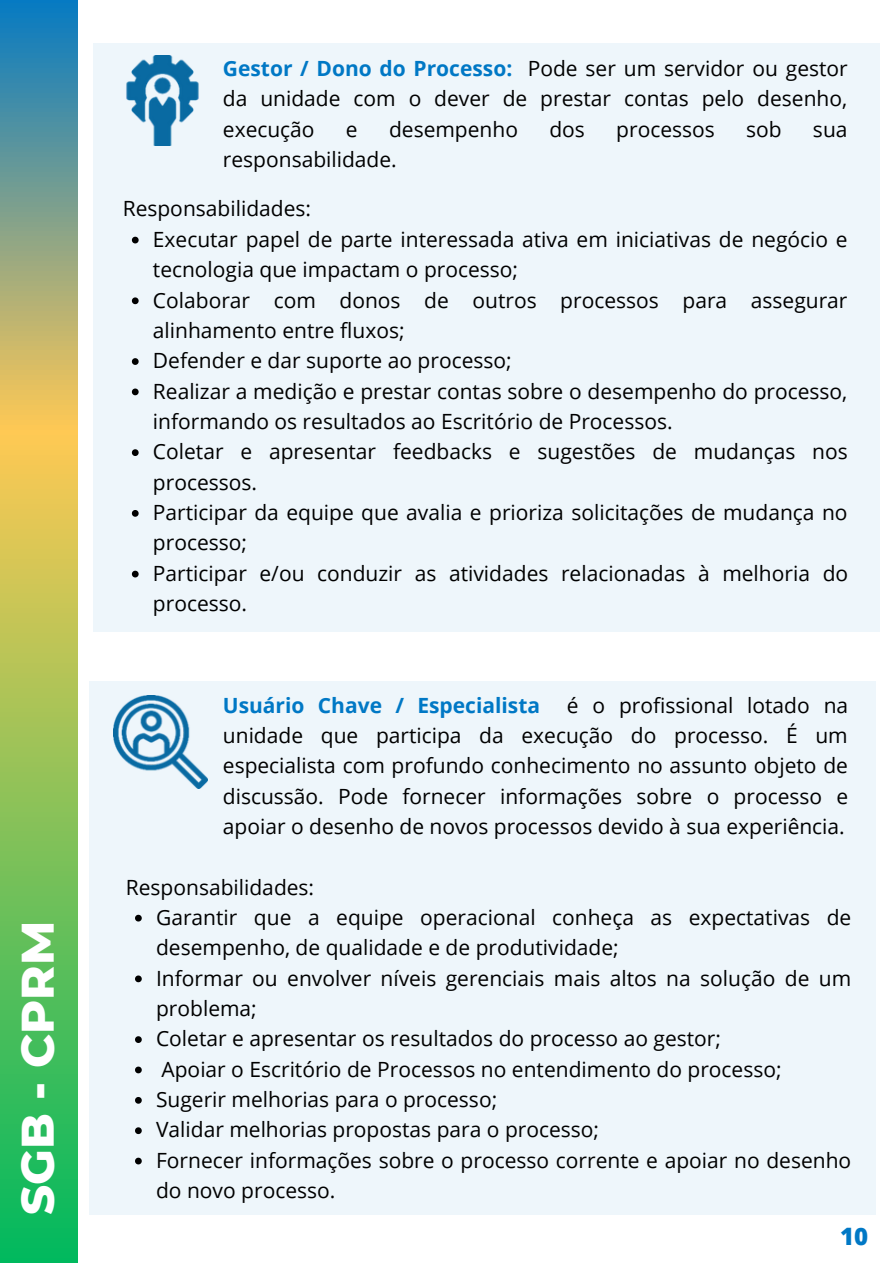
<style>
.page{position:relative;width:893px;height:1264px;background:#fff}
.page>*{position:absolute;margin:0;border:0;box-sizing:border-box;transform-origin:0 0}
.t1{font:800 46.5px "Montserrat";color:#fff}
.t2{font:800 24px "Open Sans";color:#0078c5}
.t3{font:21px/30.3px "Open Sans";color:#000;text-align:justify}
.t4{font:700 21px "Open Sans";color:#0078c5}
.s1{font-weight:700;color:#0078c5}
</style>
<div class="page">
<svg style="left:0;top:0;width:78px;height:1262px;background:#80b66a"></svg>
<div style="left:93px;top:43px;width:786px;height:588px;background:#eef6fb"></div>
<img style="left:126px;top:56px;width:73px;height:90px">
<div style="left:89px;top:681px;width:786px;height:533px;background:#eef6fb"></div>
<img style="left:114px;top:695px;width:93px;height:93px">
<svg style="left:132px;top:237px;width:7px;height:6px"></svg>
<svg style="left:132px;top:297px;width:7px;height:7px"></svg>
<svg style="left:132px;top:358px;width:7px;height:7px"></svg>
<svg style="left:132px;top:388px;width:7px;height:7px"></svg>
<svg style="left:132px;top:449px;width:7px;height:7px"></svg>
<svg style="left:132px;top:510px;width:7px;height:6px"></svg>
<svg style="left:132px;top:570px;width:7px;height:7px"></svg>
<svg style="left:135px;top:914px;width:7px;height:7px"></svg>
<svg style="left:135px;top:975px;width:7px;height:7px"></svg>
<svg style="left:135px;top:1036px;width:7px;height:6px"></svg>
<svg style="left:135px;top:1066px;width:7px;height:7px"></svg>
<svg style="left:135px;top:1097px;width:7px;height:6px"></svg>
<svg style="left:135px;top:1127px;width:7px;height:7px"></svg>
<svg style="left:135px;top:1157px;width:7px;height:7px"></svg>
<h1 class="t1" style="left:9px;top:1214px;width:295px;rotate:-90deg">SGB - CPRM</h1>
<p class="t3" style="left:223px;top:52px;width:626px"><span class="s1">Gestor / Dono do Processo:</span> Pode ser um servidor ou gestor da unidade com o dever de prestar contas pelo desenho, execução</p>
<p class="t3" style="left:346px;top:113px;width:13px">e</p>
<p class="t3" style="left:389px;top:113px;width:130px">desempenho</p>
<p class="t3" style="left:549px;top:113px;width:37px">dos</p>
<p class="t3" style="left:616px;top:113px;width:100px">processos</p>
<p class="t3" style="left:746px;top:113px;width:37px">sob</p>
<p class="t3" style="left:812px;top:113px;width:36px">sua</p>
<p class="t3" style="left:223px;top:144px;width:175px">responsabilidade.</p>
<p class="t3" style="left:123px;top:193px;width:190px">Responsabilidades:</p>
<p class="t3" style="left:153px;top:223px;width:696px;text-align:left">Executar papel de parte interessada ativa em iniciativas de negócio e tecnologia que impactam o processo;<br>Colaborar com donos de outros processos para assegurar alinhamento entre fluxos;<br>Defender e dar suporte ao processo;<br>Realizar a medição e prestar contas sobre o desempenho do processo, informando os resultados ao Escritório de Processos.<br>Coletar e apresentar feedbacks e sugestões de mudanças nos processos.<br>Participar da equipe que avalia e prioriza solicitações de mudança no processo;<br>Participar e/ou conduzir as atividades relacionadas à melhoria do processo.</p>
<p class="t3" style="left:223px;top:689px;width:626px;text-indent:344px">é o profissional lotado na unidade que participa da execução do processo. É um especialista com profundo conhecimento no assunto objeto de discussão. Pode fornecer informações sobre o processo e apoiar o desenho de novos processos devido à sua experiência.</p>
<p class="t4" style="left:223px;top:690px;width:319px">Usuário Chave / Especialista</p>
<p class="t3" style="left:126px;top:871px;width:190px">Responsabilidades:</p>
<p class="t3" style="left:156px;top:901px;width:696px;text-align:left">Garantir que a equipe operacional conheça as expectativas de desempenho, de qualidade e de produtividade;<br>Informar ou envolver níveis gerenciais mais altos na solução de um problema;<br>Coletar e apresentar os resultados do processo ao gestor;<br>Apoiar o Escritório de Processos no entendimento do processo; Sugerir melhorias para o processo;<br>Validar melhorias propostas para o processo;<br>Fornecer informações sobre o processo corrente e apoiar no desenho do novo processo.</p>
<p class="t2" style="left:840px;top:1219px;width:30px">10</p>
</div>
